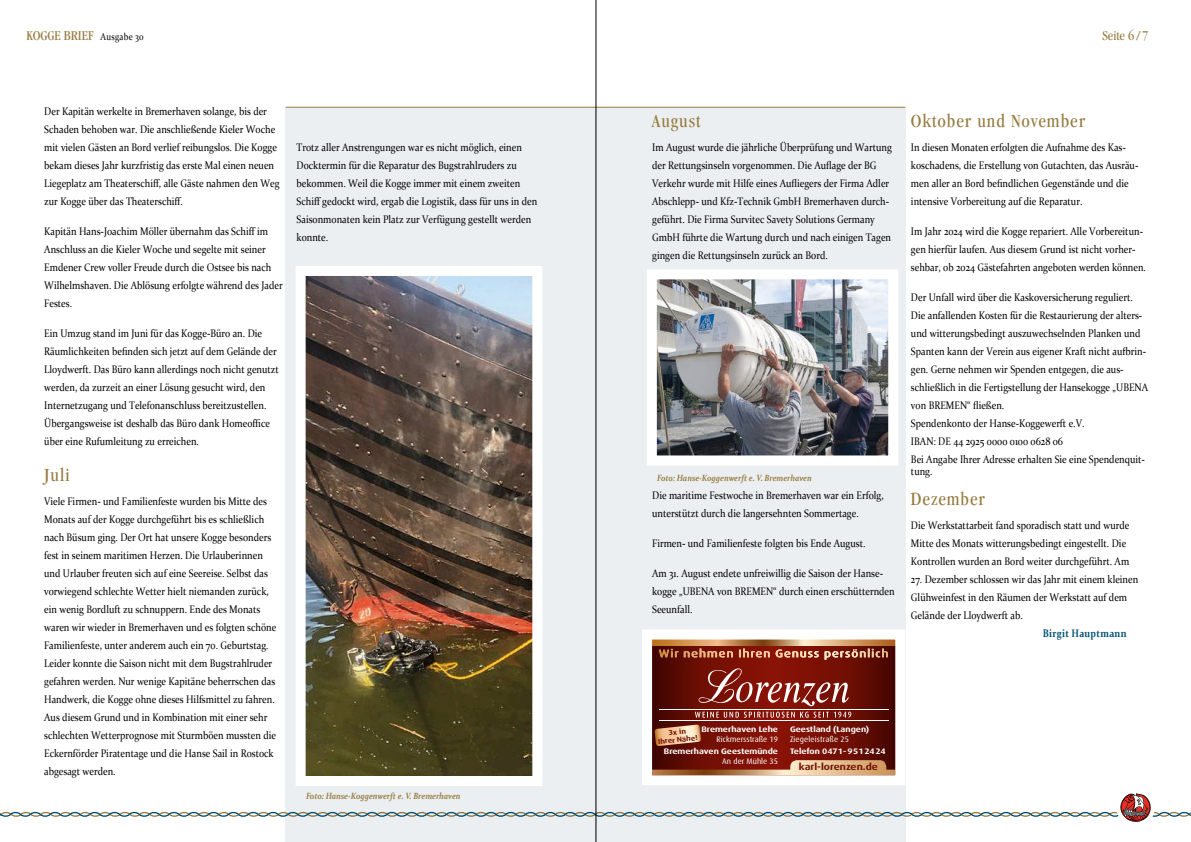
<style>
.page{position:relative;width:1191px;height:842px;background:#fff}
.page>*{position:absolute;margin:0;border:0;box-sizing:border-box;transform-origin:0 0}
.Teilüberschriften{font:condensed 19.2px "Garamond";letter-spacing:.05em;color:#977c41}
.t1{font:condensed 14px "Garamond";color:#977c41}
.Fließtext{font:11px/18px "Constantia";color:#000;scale:.87 1}
.t2{font:700 11px "Constantia";letter-spacing:.03em;color:#004f6f;scale:.84 1}
.t3{font:700 expanded 9.5px "Dax OT";color:#700f04}
.Bildunterschrift{font:italic 700 9px "Constantia";color:#977c41;scale:.84 1}
.t4{font:700 expanded 8px/10px "Dax OT";color:#fff;text-align:right}
.t5{font:8px/10px "Dax";color:#fff;text-align:right}
.t6{font:700 expanded 7px/8px "Dax OT";color:#700f04;text-align:center}
.s1{font-family:"Constantia";font-stretch:normal;font-size:10px;color:#000}
.s2{font-family:"Dax OT";font-weight:700;font-stretch:expanded}
.s3{font-family:"Dax";font-weight:400;font-stretch:normal}
</style>
<div class="page">
<svg style="left:0;top:793px;width:1191px;height:29px"></svg>
<div style="left:595px;top:107px;width:310px;height:735px;background:#ebeff1"></div>
<div style="left:286px;top:107px;width:310px;height:735px;background:#ebeff1"></div>
<hr style="left:286px;top:107px;width:619px;height:1px;background:#977c41">
<svg style="left:642px;top:624px;width:264px;height:166px;background:#a36458"></svg>
<img style="left:658px;top:280px;width:229px;height:174px">
<div style="left:647px;top:269px;width:251px;height:196px;border:10px solid #fff"></div>
<img style="left:307px;top:277px;width:224px;height:498px">
<div style="left:296px;top:266px;width:246px;height:520px;border:10px solid #fff"></div>
<hr style="left:596px;top:0;width:1px;height:842px;background:#000">
<p class="t1" style="left:27px;top:28px;width:119px">KOGGE BRIEF <span class="s1">Ausgabe 30</span></p>
<p class="t1" style="left:1102px;top:27px;width:47px">Seite 6 / 7</p>
<p class="Fließtext" style="left:44px;top:102px;width:272px">Der Kapitän werkelte in Bremerhaven solange, bis der Schaden behoben war. Die anschließende Kieler Woche mit vielen Gästen an Bord verlief reibungslos. Die Kogge bekam dieses Jahr kurzfristig das erste Mal einen neuen Liegeplatz am Theaterschiff, alle Gäste nahmen den Weg zur Kogge über das Theaterschiff.</p>
<p class="Fließtext" style="left:44px;top:222px;width:275px">Kapitän Hans-Joachim Möller übernahm das Schiff im Anschluss an die Kieler Woche und segelte mit seiner Emdener Crew voller Freude durch die Ostsee bis nach Wilhelmshaven. Die Ablösung erfolgte während des Jader Festes.</p>
<p class="Fließtext" style="left:44px;top:324px;width:271px">Ein Umzug stand im Juni für das Kogge-Büro an. Die Räumlichkeiten befinden sich jetzt auf dem Gelände der Lloydwerft. Das Büro kann allerdings noch nicht genutzt werden, da zurzeit an einer Lösung gesucht wird, den Internetzugang und Telefonanschluss bereitzustellen.<br>Übergangsweise ist deshalb das Büro dank Homeoffice über eine Rufumleitung zu erreichen.</p>
<p class="Teilüberschriften" style="left:44px;top:464px;width:27px">Juli</p>
<p class="Fließtext" style="left:44px;top:492px;width:268px">Viele Firmen- und Familienfeste wurden bis Mitte des Monats auf der Kogge durchgeführt bis es schließlich nach Büsum ging. Der Ort hat unsere Kogge besonders fest in seinem maritimen Herzen. Die Urlauberinnen und Urlauber freuten sich auf eine Seereise. Selbst das vorwiegend schlechte Wetter hielt niemanden zurück, ein wenig Bordluft zu schnuppern. Ende des Monats waren wir wieder in Bremerhaven und es folgten schöne Familienfeste, unter anderem auch ein 70. Geburtstag.<br>Leider konnte die Saison nicht mit dem Bugstrahlruder gefahren werden. Nur wenige Kapitäne beherrschen das Handwerk, die Kogge ohne dieses Hilfsmittel zu fahren.<br>Aus diesem Grund und in Kombination mit einer sehr schlechten Wetterprognose mit Sturmböen mussten die Eckernförder Piratentage und die Hanse Sail in Rostock abgesagt werden.</p>
<p class="Fließtext" style="left:296px;top:138px;width:278px">Trotz aller Anstrengungen war es nicht möglich, einen Docktermin für die Reparatur des Bugstrahlruders zu bekommen. Weil die Kogge immer mit einem zweiten Schiff gedockt wird, ergab die Logistik, dass für uns in den Saisonmonaten kein Platz zur Verfügung gestellt werden konnte.</p>
<p class="Bildunterschrift" style="left:306px;top:790px;width:185px">Foto: Hanse-Koggenwerft e. V. Bremerhaven</p>
<p class="Teilüberschriften" style="left:652px;top:110px;width:50px">August</p>
<p class="Fließtext" style="left:652px;top:138px;width:277px">Im August wurde die jährliche Überprüfung und Wartung der Rettungsinseln vorgenommen. Die Auflage der BG Verkehr wurde mit Hilfe eines Aufliegers der Firma Adler Abschlepp- und Kfz-Technik GmbH Bremerhaven durch&shy;geführt. Die Firma Survitec Savety Solutions Germany GmbH führte die Wartung durch und nach einigen Tagen gingen die Rettungsinseln zurück an Bord.</p>
<p class="Bildunterschrift" style="left:657px;top:472px;width:185px">Foto: Hanse-Koggenwerft e. V. Bremerhaven</p>
<p class="Fließtext" style="left:652px;top:486px;width:268px">Die maritime Festwoche in Bremerhaven war ein Erfolg, unterstützt durch die langersehnten Sommertage.</p>
<p class="Fließtext" style="left:652px;top:534px;width:247px">Firmen- und Familienfeste folgten bis Ende August.</p>
<p class="Fließtext" style="left:652px;top:564px;width:280px">Am 31. August endete unfreiwillig die Saison der Hanse&shy;kogge „UBENA von BREMEN“ durch einen erschütternden<br>Seeunfall.</p>
<p class="Teilüberschriften" style="left:911px;top:110px;width:176px">Oktober und November</p>
<p class="Fließtext" style="left:911px;top:138px;width:263px">In diesen Monaten erfolgten die Aufnahme des Kas&shy;koschadens, die Erstellung von Gutachten, das Ausräu&shy;men aller an Bord befindlichen Gegenstände und die intensive Vorbereitung auf die Reparatur.</p>
<p class="Fließtext" style="left:911px;top:222px;width:272px">Im Jahr 2024 wird die Kogge repariert. Alle Vorbereitun&shy;gen hierfür laufen. Aus diesem Grund ist nicht vorher&shy;sehbar, ob 2024 Gästefahrten angeboten werden können.</p>
<p class="Fließtext" style="left:911px;top:288px;width:274px">Der Unfall wird über die Kaskoversicherung reguliert.<br>Die anfallenden Kosten für die Restaurierung der alters&shy;und witterungsbedingt auszuwechselnden Planken und Spanten kann der Verein aus eigener Kraft nicht aufbrin&shy;gen. Gerne nehmen wir Spenden entgegen, die aus&shy;schließlich in die Fertigstellung der Hansekogge „UBENA von BREMEN“ fließen.</p>
<p class="Fließtext" style="left:911px;top:414px;width:201px">Spendenkonto der Hanse-Koggewerft e.V.</p>
<p class="Fließtext" style="left:911px;top:432px;width:176px">IBAN: DE 44 2925 0000 0100 0628 06</p>
<p class="Fließtext" style="left:911px;top:453px;width:270px;line-height:12px">Bei Angabe Ihrer Adresse erhalten Sie eine Spendenquit&shy;tung.</p>
<p class="Teilüberschriften" style="left:911px;top:488px;width:75px">Dezember</p>
<p class="Fließtext" style="left:911px;top:516px;width:253px">Die Werkstattarbeit fand sporadisch statt und wurde<br>Mitte des Monats witterungsbedingt eingestellt. Die<br>Kontrollen wurden an Bord weiter durchgeführt. Am</p>
<p class="Fließtext" style="left:911px;top:570px;width:263px">27. Dezember schlossen wir das Jahr mit einem kleinen<br>Glühweinfest in den Räumen der Werkstatt auf dem<br>Gelände der Lloydwerft ab.</p>
<p class="t2" style="left:1043px;top:626px;width:101px">Birgit Hauptmann</p>
<p class="t5" style="left:701px;top:725px;width:78px"><span class="s2">Bremerhaven Lehe<br></span>Rickmersstraße 19</p>
<p class="t4" style="left:664px;top:747px;width:116px">Bremerhaven Geestemünde<br><span class="s3">An der Mühle 35</span></p>
<p class="t6" style="left:657px;top:730px;width:41px;rotate:-6deg">3x in<br>Ihrer Nähe!</p>
<p class="t4" style="left:790px;top:725px;width:81px;text-align:left">Geestland (Langen)<br><span class="s3">Ziegeleistraße 25</span></p>
<p class="t4" style="left:790px;top:747px;width:97px">Telefon 0471-9512424</p>
<p class="t3" style="left:798px;top:760px;width:81px">karl-lorenzen.de</p>
</div>
